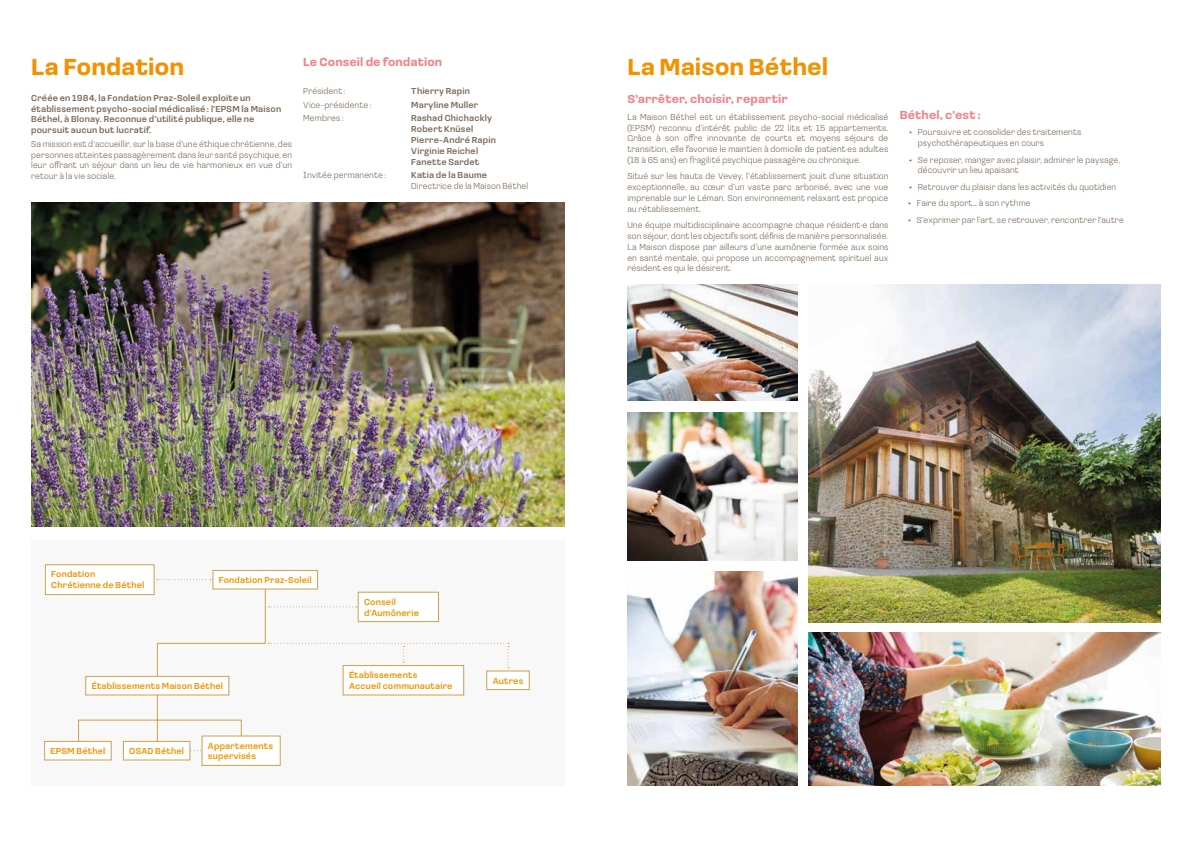
<style>
.page{position:relative;width:1191px;height:842px;background:#fff}
.page>*{position:absolute;margin:0;border:0;box-sizing:border-box;transform-origin:0 0}
.t1{font:700 24px "Loos Normal";color:#f39200}
.t2{font:700 12px "Loos Normal";letter-spacing:.005em;color:#f08589}
.t3{font:300 9px/10.8px "Loos Normal";letter-spacing:.015em;color:#7b6a58;text-align:justify}
.t4{font:500 9px/10.8px "Loos Normal";letter-spacing:.015em;color:#7b6a58}
.t5{font:500 9px/10.8px "Loos Normal";letter-spacing:.015em;color:#f39200}
.s1{font-weight:500}
</style>
<div class="page">
<div style="left:31px;top:540px;width:533px;height:245px;background:#f8f8f8"></div>
<img style="left:31px;top:202px;width:533px;height:325px">
<div style="left:45px;top:565px;width:109px;height:30px;background:#fff"></div>
<div style="left:45px;top:564px;width:109px;height:31px;border:1px solid #cf9e4e"></div>
<div style="left:487px;top:671px;width:42px;height:19px;background:#fff"></div>
<div style="left:486px;top:671px;width:43px;height:19px;border:1px solid #cf9e4e"></div>
<div style="left:213px;top:570px;width:104px;height:19px;background:#fff"></div>
<div style="left:213px;top:570px;width:105px;height:19px;border:1px solid #cf9e4e"></div>
<svg style="left:78px;top:579px;width:431px;height:172px"></svg>
<div style="left:45px;top:741px;width:66px;height:19px;background:#fff"></div>
<div style="left:44px;top:741px;width:67px;height:19px;border:1px solid #cf9e4e"></div>
<div style="left:123px;top:741px;width:67px;height:19px;background:#fff"></div>
<div style="left:123px;top:741px;width:67px;height:19px;border:1px solid #cf9e4e"></div>
<div style="left:202px;top:736px;width:78px;height:29px;background:#fff"></div>
<div style="left:202px;top:736px;width:78px;height:30px;border:1px solid #cf9e4e"></div>
<img style="left:627px;top:412px;width:170px;height:148px">
<img style="left:627px;top:284px;width:170px;height:117px">
<img style="left:627px;top:571px;width:170px;height:214px">
<img style="left:809px;top:284px;width:351px;height:338px">
<img style="left:809px;top:632px;width:351px;height:153px">
<h1 class="t1" style="left:31px;top:49px;width:155px">La Fondation</h1>
<h2 class="t2" style="left:303px;top:53px;width:140px">Le Conseil de fondation</h2>
<p class="t4" style="left:31px;top:92px;width:251px">Créée en 1984, la Fondation Praz-Soleil exploite un établissement psycho-social médicalisé : l’EPSM la Maison Béthel, à Blonay. Reconnue d’utilité publique, elle ne poursuit aucun but lucratif.</p>
<p class="t3" style="left:31px;top:138px;width:262px">Sa mission est d’accueillir, sur la base d’une éthique chrétienne, des personnes atteintes passagèrement dans leur santé psychique, en leur offrant un séjour dans un lieu de vie harmonieux en vue d’un retour à la vie sociale.</p>
<p class="t3" style="left:303px;top:85px;width:44px">Président :</p>
<p class="t4" style="left:411px;top:85px;width:60px">Thierry Rapin</p>
<p class="t3" style="left:303px;top:99px;width:70px">Vice-présidente :</p>
<p class="t4" style="left:411px;top:99px;width:68px">Maryline Muller</p>
<p class="t3" style="left:303px;top:112px;width:42px">Membres :</p>
<p class="t4" style="left:411px;top:112px;width:86px">Rashad Chichackly<br>Robert Knüsel<br>Pierre-André Rapin<br>Virginie Reichel<br>Fanette Sardet</p>
<p class="t3" style="left:303px;top:169px;width:84px">Invitée permanente :</p>
<p class="t4" style="left:411px;top:169px;width:77px">Katia de la Baume</p>
<p class="t3" style="left:411px;top:180px;width:118px">Directrice de la Maison Béthel</p>
<h1 class="t1" style="left:627px;top:49px;width:202px">La Maison Béthel</h1>
<h2 class="t2" style="left:627px;top:91px;width:162px">S’arrêter, choisir, repartir</h2>
<p class="t3" style="left:627px;top:111px;width:262px">La Maison Béthel est un établissement psycho-social médicalisé (EPSM) reconnu d’intérêt public de 22 lits et 15 appartements.<br>Grâce à son offre innovante de courts et moyens séjours de transition, elle favorise le maintien à domicile de patient∙es adultes (18 à 65 ans) en fragilité psychique passagère ou chronique.</p>
<p class="t3" style="left:627px;top:171px;width:262px">Situé sur les hauts de Vevey, l’établissement jouit d’une situation exceptionnelle, au cœur d’un vaste parc arborisé, avec une vue imprenable sur le Léman. Son environnement relaxant est propice au rétablissement.</p>
<p class="t3" style="left:627px;top:219px;width:262px">Une équipe multidisciplinaire accompagne chaque résident∙e dans son séjour, dont les objectifs sont définis de manière personnalisée.<br>La Maison dispose par ailleurs d’une aumônerie formée aux soins en santé mentale, qui propose un accompagnement spirituel aux résident∙es qui le désirent.</p>
<h2 class="t2" style="left:899px;top:106px;width:83px">Béthel, c’est :</h2>
<p class="t3" style="left:917px;top:127px;width:165px;text-indent:-9px"><span class="s1">•</span> Poursuivre et consolider des traitements psychothérapeutiques en cours</p>
<p class="t3" style="left:917px;top:154px;width:204px;text-indent:-9px"><span class="s1">•</span> Se reposer, manger avec plaisir, admirer le paysage, découvrir un lieu apaisant</p>
<p class="t3" style="left:909px;top:181px;width:208px"><span class="s1">•</span> Retrouver du plaisir dans les activités du quotidien</p>
<p class="t3" style="left:908px;top:198px;width:124px"><span class="s1">•</span> Faire du sport… à son rythme</p>
<p class="t3" style="left:908px;top:214px;width:217px"><span class="s1">•</span> S’exprimer par l’art, se retrouver, rencontrer l’autre</p>
<p class="t5" style="left:51px;top:568px;width:95px">Fondation<br>Chrétienne de Béthel</p>
<p class="t5" style="left:219px;top:574px;width:94px">Fondation Praz-Soleil</p>
<p class="t5" style="left:92px;top:680px;width:133px">Établissements Maison Béthel</p>
<p class="t5" style="left:51px;top:745px;width:56px">EPSM Béthel</p>
<p class="t5" style="left:129px;top:745px;width:56px">OSAD Béthel</p>
<p class="t5" style="left:208px;top:740px;width:67px">Appartements supervisés</p>
<p class="t5" style="left:364px;top:596px;width:56px">Conseil d’Aumônerie</p>
<p class="t5" style="left:349px;top:669px;width:105px">Établissements<br>Accueil communautaire</p>
<p class="t5" style="left:493px;top:675px;width:32px">Autres</p>
</div>
